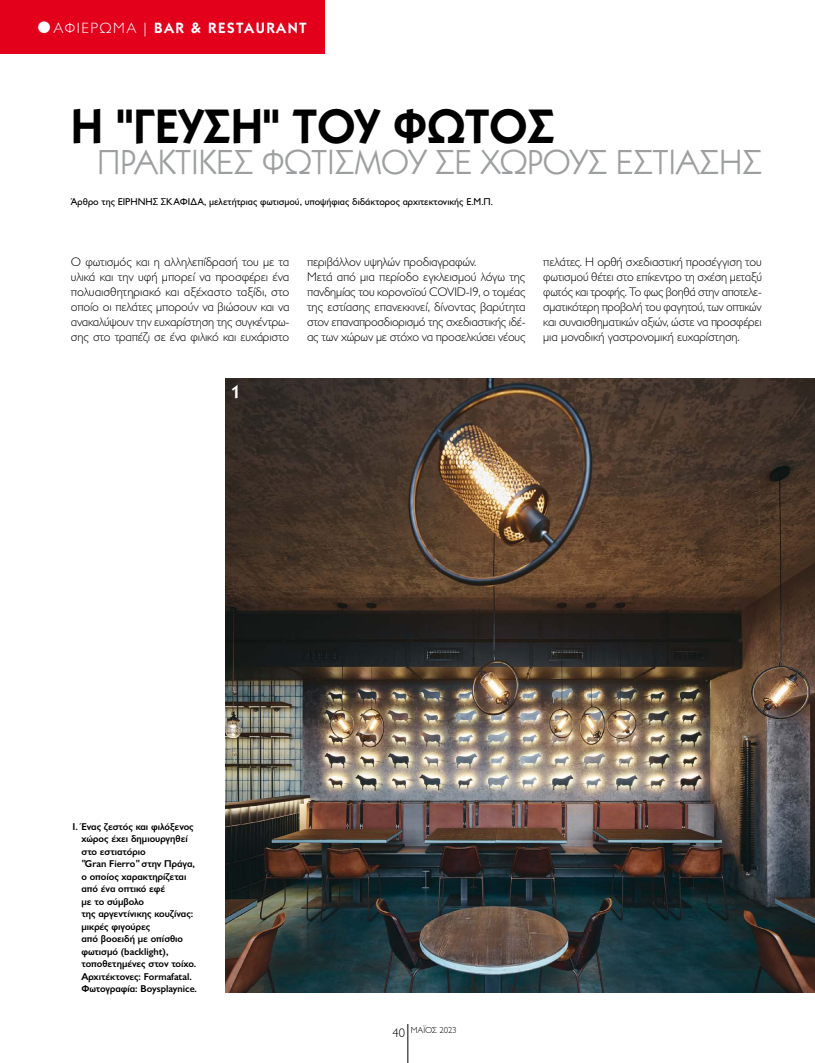
<style>
.page{position:relative;width:815px;height:1063px;background:#fff}
.page>*{position:absolute;margin:0;border:0;box-sizing:border-box;transform-origin:0 0}
.t1{font:600 48.75px "Kabel ITC Hel";color:#000}
.t2{font:35px "Kabel ITC Hel";color:#9c9e9f}
.t3{font:600 18.75px "Kabel ITC Hel";color:#fff}
.t4{font:600 15px "Kabel ITC Hel";letter-spacing:.1em;color:#fff}
.t5{font:300 12.5px/15px "Gill Sans Hel";letter-spacing:-.015em;color:#000;text-align:justify}
.t6{font:600 10px/12.5px "Gill Sans Hel";color:#000}
.t7{font:10px "Gill Sans Hel";color:#000}
.t8{font:300 8.75px "Gill Sans Hel";color:#000}
.s1{font-family:"Gill Sans Hel";font-weight:700;font-stretch:expanded;font-size:36.25px}
.s2{font-family:"Gill Sans Hel";font-weight:300}
.s3{font-size:12.5px}
</style>
<div class="page">
<hr style="left:408px;top:1024px;width:1px;height:39px;background:#000">
<img style="left:225px;top:378px;width:590px;height:614px">
<div style="left:0;top:0;width:324px;height:54px;background:#e2001a"></div>
<p class="t4" style="left:35px;top:19px;width:273px"><span class="s1">•</span><span class="s2">ΑΦΙΕΡΩΜΑ |</span> BAR &amp; RESTAURANT</p>
<h1 class="t1" style="left:71px;top:100px;width:485px">Η "ΓΕΥΣΗ" ΤΟΥ ΦΩΤΟΣ</h1>
<h2 class="t2" style="left:97px;top:144px;width:666px">ΠΡΑΚΤΙΚΕΣ ΦΩΤΙΣΜΟΥ ΣΕ ΧΩΡΟΥΣ ΕΣΤΙΑΣΗΣ</h2>
<p class="t7" style="left:71px;top:196px;width:424px">Άρθρο της ΕΙΡΗΝΗΣ ΣΚΑΦΙΔΑ, μελετήτριας φωτισμού, υποψήφιας διδάκτορος αρχιτεκτονικής Ε.Μ.Π.</p>
<p class="t5" style="left:71px;top:255px;width:220px">Ο φωτισμός και η αλληλεπίδρασή του με τα υλικά και την υφή μπορεί να προσφέρει ένα πολυαισθητηριακό και αξέχαστο ταξίδι, στο οποίο οι πελάτες μπορούν να βιώσουν και να ανακαλύψουν την ευχαρίστηση της συγκέντρω&shy;σης στο τραπέζι σε ένα φιλικό και ευχάριστο</p>
<p class="t5" style="left:307px;top:255px;width:220px;text-align:left">περιβάλλον υψηλών προδιαγραφών.<br>Μετά από μια περίοδο εγκλεισμού λόγω της πανδημίας του κορονοϊού COVID-19, ο τομέας της εστίασης επανεκκινεί, δίνοντας βαρύτητα στον επαναπροσδιορισμό της σχεδιαστικής ιδέ&shy;ας των χώρων με στόχο να προσελκύσει νέους</p>
<p class="t5" style="left:543px;top:255px;width:220px">πελάτες. Η ορθή σχεδιαστική προσέγγιση του φωτισμού θέτει στο επίκεντρο τη σχέση μεταξύ φωτός και τροφής. Το φως βοηθά στην αποτελε&shy;σματικότερη προβολή του φαγητού, των οπτικών και συναισθηματικών αξιών, ώστε να προσφέρει μια μοναδική γαστρονομική ευχαρίστηση.</p>
<h3 class="t3" style="left:231px;top:381px;width:12px">1</h3>
<p class="t6" style="left:81px;top:820px;width:117px;text-indent:-9px">1. Ένας ζεστός και φιλόξενος χώρος έχει δημιουργηθεί στο εστιατόριο<br>"Gran Fierro" στην Πράγα, ο οποίος χαρακτηρίζεται από ένα οπτικό εφέ<br>με το σύμβολο<br>της αργεντίνικης κουζίνας: μικρές φιγούρες<br>από βοοειδή με οπίσθιο φωτισμό (backlight), τοποθετημένες στον τοίχο.<br>Αρχιτέκτονες: Formafatal.<br>Φωτογραφία: Boysplaynice.</p>
<p class="t8" style="left:392px;top:1025px;width:66px"><span class="s3">40</span> ΜΑΪΟΣ 2023</p>
</div>
